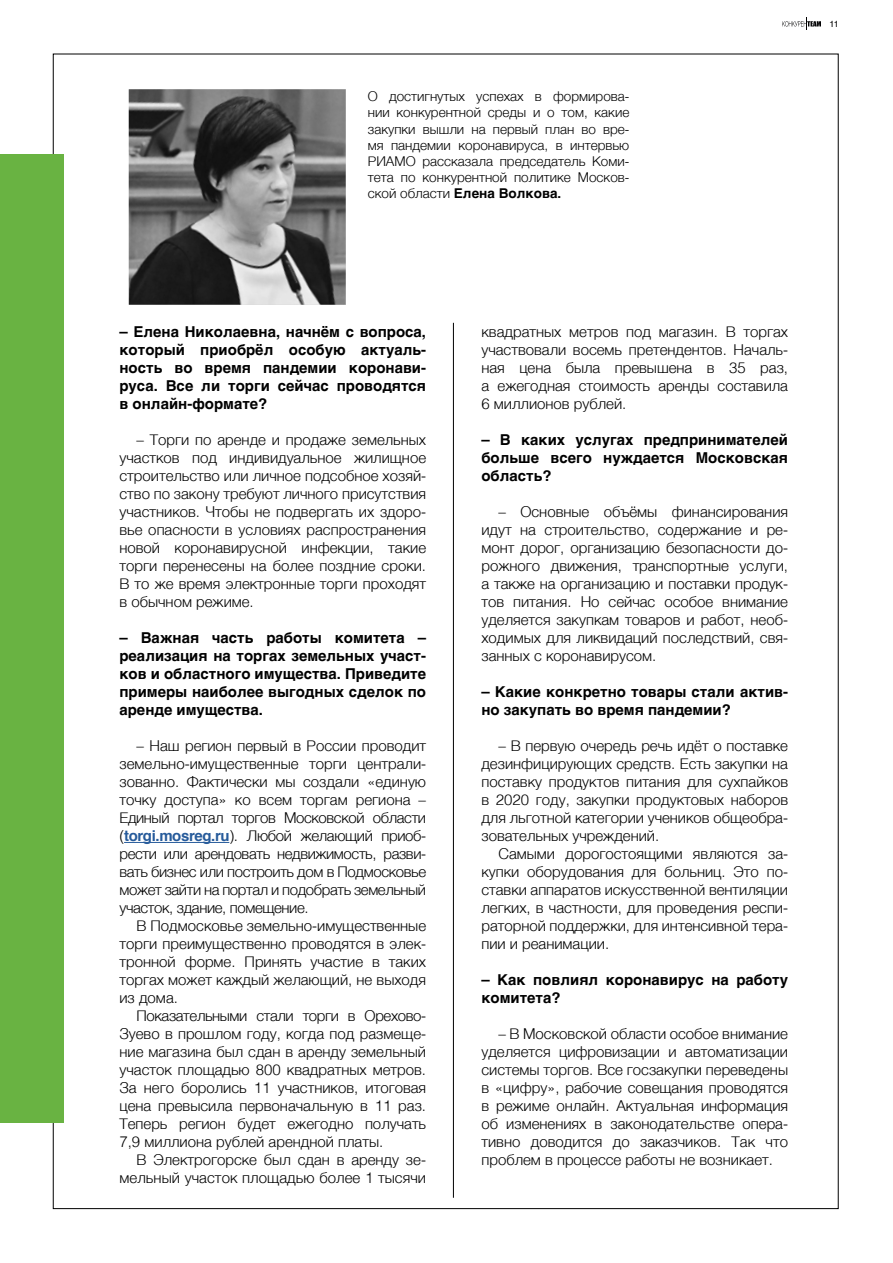
<style>
.page{position:relative;width:893px;height:1263px;background:#fff}
.page>*{position:absolute;margin:0;border:0;box-sizing:border-box;transform-origin:0 0}
.t1{font:300 15px/18px "Helvetica";color:#000;text-align:justify}
.t2{font:700 15px/18px "Helvetica";color:#000;text-align:justify}
.t3{font:300 13.5px/16.2px "Helvetica";color:#000;text-align:justify}
.t4{font:9px "Helvetica";color:#000}
.s1{font-weight:700}
.s2{font-weight:700;color:#275b9b}
</style>
<div class="page">
<svg style="left:782px;top:18px;width:39px;height:12px"></svg>
<div style="left:0;top:154px;width:64px;height:968px;background:#69b342"></div>
<hr style="left:453px;top:323px;width:1px;height:875px;background:#000">
<hr style="left:124px;top:842px;width:105px;height:1px;background:#275b9b">
<img style="left:129px;top:89px;width:217px;height:216px">
<p class="t3" style="left:368px;top:87px;width:263px">О достигнутых успехах в формирова&shy;нии конкурентной среды и о том, какие закупки вышли на первый план во вре&shy;мя пандемии коронавируса, в интервью РИАМО рассказала председатель Коми&shy;тета по конкурентной политике Москов&shy;ской области <span class="s1">Елена Волкова.</span></p>
<p class="t4" style="left:830px;top:17px;width:11px">11</p>
<p class="t2" style="left:119px;top:323px;width:308px">– Елена Николаевна, начнём с вопроса, который приобрёл особую актуаль&shy;ность во время пандемии коронави&shy;руса. Все ли торги сейчас проводятся в онлайн-формате?</p>
<p class="t1" style="left:119px;top:430px;width:308px;text-indent:17px">– Торги по аренде и продаже земельных участков под индивидуальное жилищное строительство или личное подсобное хозяй&shy;ство по закону требуют личного присутствия участников. Чтобы не подвергать их здоро&shy;вье опасности в условиях распространения новой коронавирусной инфекции, такие торги перенесены на более поздние сроки.<br>В то же время электронные торги проходят в обычном режиме.</p>
<p class="t2" style="left:119px;top:629px;width:308px">– Важная часть работы комитета – реализация на торгах земельных участ&shy;ков и областного имущества. Приведите примеры наиболее выгодных сделок по аренде имущества.</p>
<p class="t1" style="left:119px;top:736px;width:308px;text-indent:17px">– Наш регион первый в России проводит земельно-имущественные торги централи&shy;зованно. Фактически мы создали «единую точку доступа» ко всем торгам региона – Единый портал торгов Московской области (<span class="s2">torgi.mosreg.ru</span>). Любой желающий приоб&shy;рести или арендовать недвижимость, разви&shy;вать бизнес или построить дом в Подмосковье может зайти на портал и подобрать земельный участок, здание, помещение.</p>
<p class="t1" style="left:119px;top:916px;width:308px;text-indent:17px">В Подмосковье земельно-имущественные торги преимущественно проводятся в элек&shy;тронной форме. Принять участие в таких торгах может каждый желающий, не выходя из дома.</p>
<p class="t1" style="left:119px;top:1006px;width:308px;text-indent:17px">Показательными стали торги в Орехово-Зуево в прошлом году, когда под размеще&shy;ние магазина был сдан в аренду земельный участок площадью 800 квадратных метров.<br>За него боролись 11 участников, итоговая цена превысила первоначальную в 11 раз.<br>Теперь регион будет ежегодно получать 7,9 миллиона рублей арендной платы.</p>
<p class="t1" style="left:119px;top:1150px;width:308px;text-align:right">В Электрогорске был сдан в аренду зе&shy;мельный участок площадью более 1 тысячи</p>
<p class="t1" style="left:481px;top:321px;width:308px">квадратных метров под магазин. В торгах участвовали восемь претендентов. Началь&shy;ная цена была превышена в 35 раз, а ежегодная стоимость аренды составила 6 миллионов рублей.</p>
<p class="t2" style="left:481px;top:431px;width:308px">– В каких услугах предпринимателей больше всего нуждается Московская область?</p>
<p class="t1" style="left:481px;top:501px;width:308px;text-indent:17px">– Основные объёмы финансирования идут на строительство, содержание и ре&shy;монт дорог, организацию безопасности до&shy;рожного движения, транспортные услуги, а также на организацию и поставки продук&shy;тов питания. Но сейчас особое внимание уделяется закупкам товаров и работ, необ&shy;ходимых для ликвидаций последствий, свя&shy;занных с коронавирусом.</p>
<p class="t2" style="left:481px;top:683px;width:308px">– Какие конкретно товары стали актив&shy;но закупать во время пандемии?</p>
<p class="t1" style="left:481px;top:735px;width:308px;text-indent:17px">– В первую очередь речь идёт о поставке дезинфицирующих средств. Есть закупки на поставку продуктов питания для сухпайков в 2020 году, закупки продуктовых наборов для льготной категории учеников общеобра&shy;зовательных учреждений.</p>
<p class="t1" style="left:481px;top:843px;width:308px;text-indent:17px">Самыми дорогостоящими являются за&shy;купки оборудования для больниц. Это по&shy;ставки аппаратов искусственной вентиляции легких, в частности, для проведения респи&shy;раторной поддержки, для интенсивной тера&shy;пии и реанимации.</p>
<p class="t2" style="left:481px;top:971px;width:308px">– Как повлиял коронавирус на работу комитета?</p>
<p class="t1" style="left:481px;top:1023px;width:308px;text-indent:17px">– В Московской области особое внимание уделяется цифровизации и автоматизации системы торгов. Все госзакупки переведены в «цифру», рабочие совещания проводятся в режиме онлайн. Актуальная информация об изменениях в законодательстве опера&shy;тивно доводится до заказчиков. Так что проблем в процессе работы не возникает.</p>
</div>
